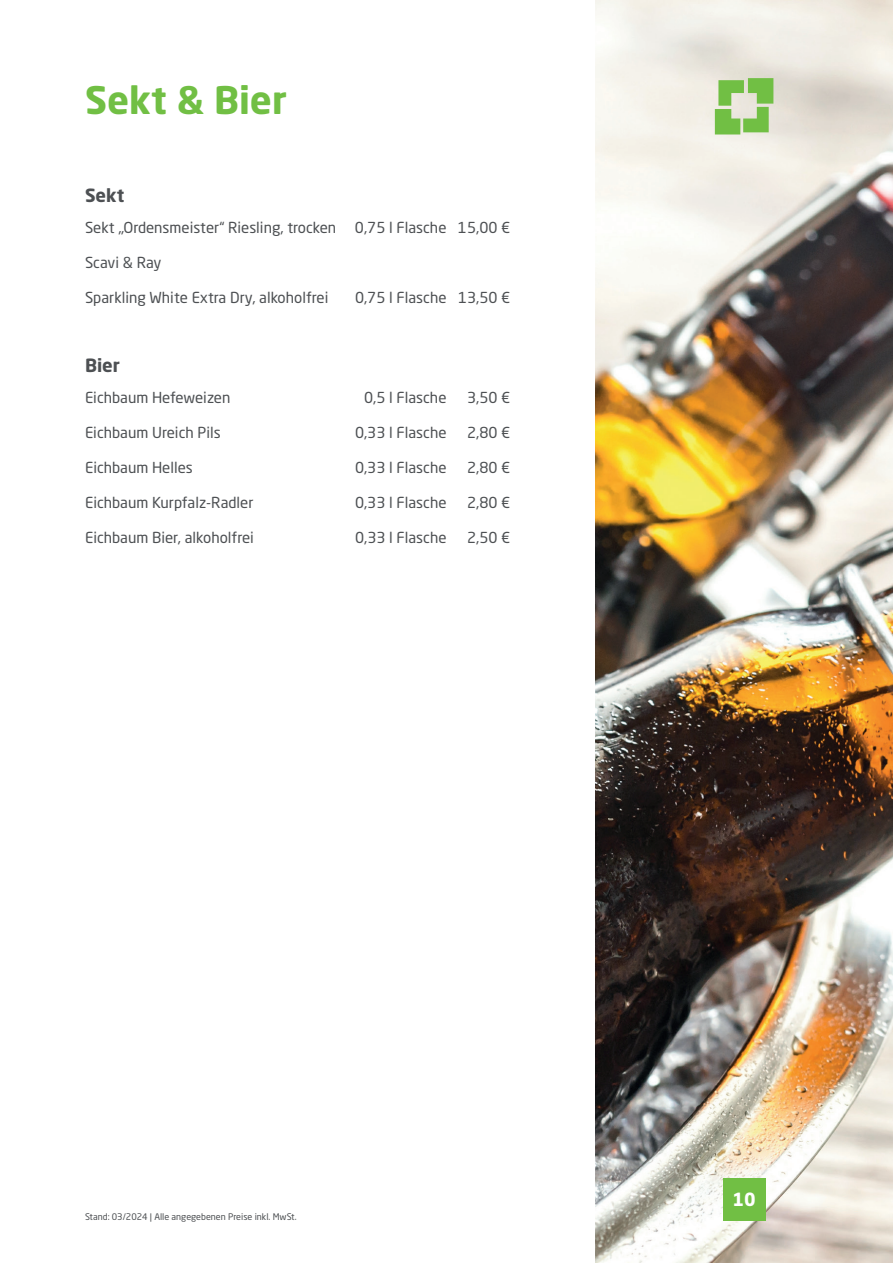
<style>
.page{position:relative;width:893px;height:1263px;background:#fff}
.page>*{position:absolute;margin:0;border:0;box-sizing:border-box;transform-origin:0 0}
.t1{font:700 37.5px "Neo Sans W1 G";color:#71bf44}
.t2{font:700 18px "Neo Sans W1 G";color:#4d5053}
.t3{font:700 18px "Neo Sans W1 G";color:#fff}
.t4{font:15px "Neo Sans W1 G";color:#4d5053}
.t5{font:9px "Neo Sans W1 G";color:#4d5053}
</style>
<div class="page">
<img style="left:595px;top:0;width:298px;height:1263px">
<svg style="left:715px;top:78px;width:58px;height:56px;background:#9ccc7b"></svg>
<div style="left:723px;top:1178px;width:42px;height:42px;background:#71bf44"></div>
<h1 class="t1" style="left:85px;top:76px;width:203px">Sekt &amp; Bier</h1>
<p class="t2" style="left:85px;top:184px;width:41px">Sekt</p>
<p class="t4" style="left:85px;top:218px;width:427px">Sekt „Ordensmeister“ Riesling, trocken 0,75 l Flasche 15,00 €</p>
<p class="t4" style="left:85px;top:253px;width:78px">Scavi &amp; Ray</p>
<p class="t4" style="left:85px;top:288px;width:245px">Sparkling White Extra Dry, alkoholfrei</p>
<p class="t4" style="left:355px;top:288px;width:157px">0,75 l Flasche 13,50 €</p>
<p class="t2" style="left:85px;top:354px;width:37px">Bier</p>
<p class="t4" style="left:85px;top:388px;width:147px">Eichbaum Hefeweizen</p>
<p class="t4" style="left:364px;top:388px;width:84px">0,5 l Flasche</p>
<p class="t4" style="left:467px;top:388px;width:45px">3,50 €</p>
<p class="t4" style="left:85px;top:423px;width:137px">Eichbaum Ureich Pils</p>
<p class="t4" style="left:355px;top:423px;width:93px">0,33 l Flasche</p>
<p class="t4" style="left:467px;top:423px;width:45px">2,80 €</p>
<p class="t4" style="left:85px;top:458px;width:109px">Eichbaum Helles</p>
<p class="t4" style="left:355px;top:458px;width:93px">0,33 l Flasche</p>
<p class="t4" style="left:467px;top:458px;width:45px">2,80 €</p>
<p class="t4" style="left:85px;top:493px;width:170px">Eichbaum Kurpfalz-Radler</p>
<p class="t4" style="left:355px;top:493px;width:93px">0,33 l Flasche</p>
<p class="t4" style="left:467px;top:493px;width:45px">2,80 €</p>
<p class="t4" style="left:85px;top:528px;width:170px">Eichbaum Bier, alkoholfrei</p>
<p class="t4" style="left:355px;top:528px;width:93px">0,33 l Flasche</p>
<p class="t4" style="left:467px;top:528px;width:45px">2,50 €</p>
<p class="t5" style="left:85px;top:1211px;width:213px">Stand: 03/2024 | Alle angegebenen Preise inkl. MwSt.</p>
<p class="t3" style="left:732px;top:1188px;width:25px">10</p>
</div>
